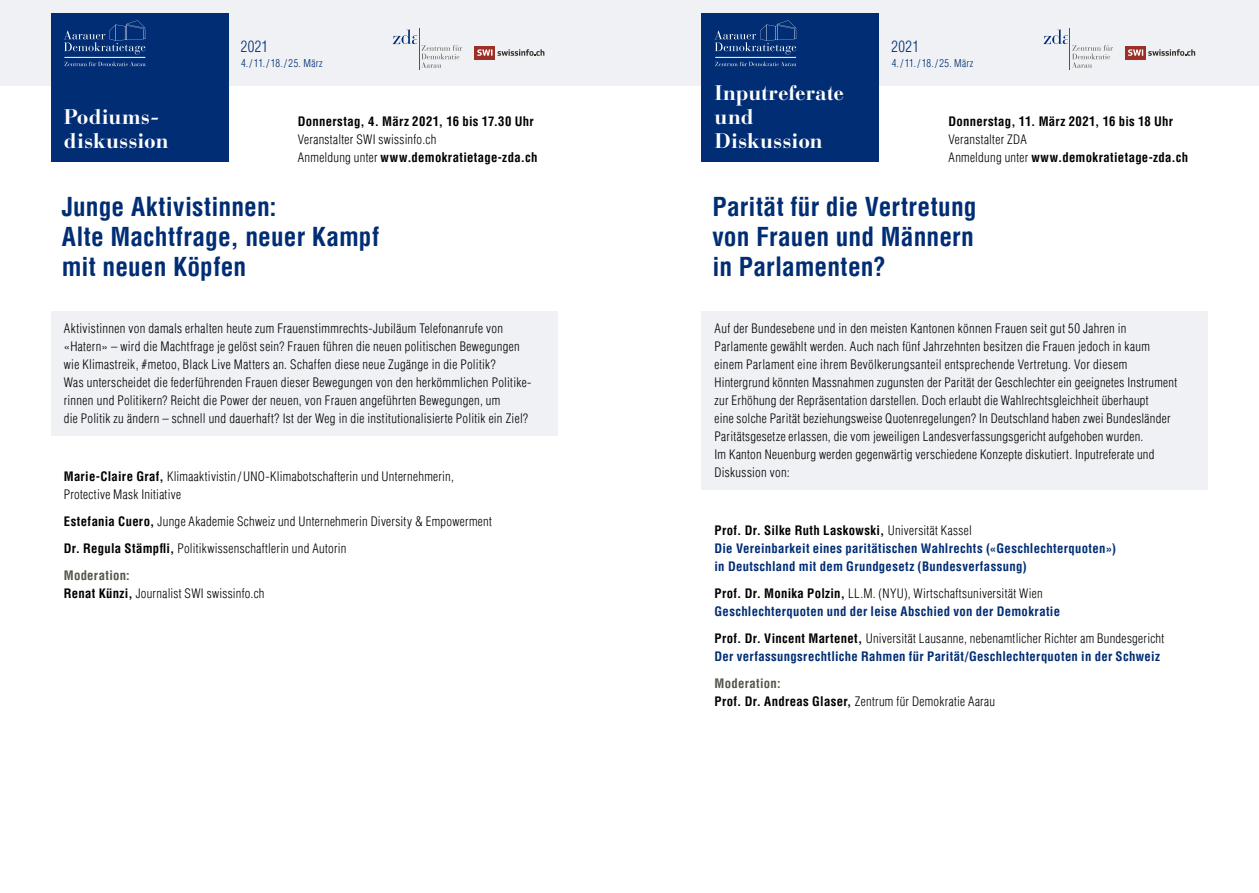
<style>
.page{position:relative;width:1259px;height:893px;background:#fff}
.page>*{position:absolute;margin:0;border:0;box-sizing:border-box;transform-origin:0 0}
.t1{font:700 condensed 25.5px/30px "Helvetica LT Pro";letter-spacing:.005em;color:#002d74}
.t2{font:700 21px/24px "Bauer Bodoni";color:#fff}
.t3{font:300 condensed 15px "Helvetica LT Pro";letter-spacing:.025em;color:#002d74}
.t4{font:300 condensed 12.75px/18px "Helvetica LT Pro";letter-spacing:.025em;color:#000}
.t5{font:700 condensed 12.75px/18px "Helvetica LT Pro";letter-spacing:.025em;color:#002d74}
.t6{font:700 condensed 12.75px/18px "Helvetica LT Pro";letter-spacing:.025em;color:#000}
.t7{font:300 condensed 10.5px "Helvetica LT Pro";letter-spacing:.035em;color:#002d74}
.s1{font-weight:300}
.s2{font-weight:700}
.s3{font-weight:700;color:#57544b}
.s4{color:#000}
.s5{font-weight:300;color:#000}
</style>
<div class="page">
<div style="left:51px;top:311px;width:506px;height:125px;background:#eff1f4"></div>
<div style="left:702px;top:311px;width:506px;height:179px;background:#eff1f4"></div>
<div style="left:0;top:0;width:1259px;height:85px;background:#eff1f4"></div>
<div style="left:702px;top:13px;width:177px;height:149px;background:#002d74"></div>
<svg style="left:715px;top:62px;width:81px;height:4px"></svg>
<hr style="left:715px;top:57px;width:81px;height:1px;background:#fff">
<svg style="left:714px;top:20px;width:82px;height:34px"></svg>
<div style="left:51px;top:13px;width:177px;height:149px;background:#002d74"></div>
<svg style="left:64px;top:62px;width:82px;height:4px"></svg>
<hr style="left:64px;top:57px;width:81px;height:1px;background:#fff">
<svg style="left:64px;top:20px;width:82px;height:34px"></svg>
<svg style="left:393px;top:29px;width:69px;height:39px"></svg>
<hr style="left:419px;top:29px;width:1px;height:41px;background:#57544b">
<div style="left:475px;top:46px;width:20px;height:13px;background:#9c2f27"></div>
<svg style="left:477px;top:49px;width:67px;height:7px"></svg>
<svg style="left:1043px;top:29px;width:70px;height:39px"></svg>
<hr style="left:1069px;top:29px;width:1px;height:41px;background:#57544b">
<div style="left:1125px;top:46px;width:20px;height:13px;background:#9c2f27"></div>
<svg style="left:1128px;top:49px;width:67px;height:7px"></svg>
<p class="t3" style="left:241px;top:37px;width:29px">2021</p>
<p class="t7" style="left:241px;top:56px;width:83px">4./11./18./25. März</p>
<p class="t2" style="left:64px;top:105px;width:106px">Podiums&shy;diskussion</p>
<p class="t6" style="left:298px;top:112px;width:241px">Donnerstag, 4. März 2021, 16 bis 17.30 Uhr<br><span class="s1">Veranstalter SWI swissinfo.ch<br>Anmeldung unter</span> www.demokratietage-zda.ch</p>
<p class="t2" style="left:714px;top:81px;width:131px">Inputreferate und<br>Diskussion</p>
<p class="t3" style="left:891px;top:37px;width:29px">2021</p>
<p class="t7" style="left:891px;top:56px;width:83px">4./11./18./25. März</p>
<p class="t6" style="left:948px;top:112px;width:241px">Donnerstag, 11. März 2021, 16 bis 18 Uhr<br><span class="s1">Veranstalter ZDA<br>Anmeldung unter</span> www.demokratietage-zda.ch</p>
<p class="t1" style="left:62px;top:191px;width:319px">Junge Aktivistinnen:<br>Alte Machtfrage, neuer Kampf mit neuen Köpfen</p>
<p class="t1" style="left:712px;top:191px;width:266px;text-align:justify">Parität für die Vertretung von Frauen und Männern in Parlamenten?</p>
<p class="t4" style="left:64px;top:320px;width:468px">Aktivistinnen von damals erhalten heute zum Frauenstimmrechts-Jubiläum Telefonanrufe von «Hatern» – wird die Machtfrage je gelöst sein? Frauen führen die neuen politischen Bewegungen wie Klimastreik, #metoo, Black Live Matters an. Schaffen diese neue Zugänge in die Politik?<br>Was unterscheidet die federführenden Frauen dieser Bewegungen von den herkömmlichen Politike&shy;rinnen und Politikern? Reicht die Power der neuen, von Frauen angeführten Bewegungen, um<br>die Politik zu ändern – schnell und dauerhaft? Ist der Weg in die institutionalisierte Politik ein Ziel?</p>
<p class="t4" style="left:714px;top:320px;width:464px">Auf der Bundesebene und in den meisten Kantonen können Frauen seit gut 50 Jahren in Parlamente gewählt werden. Auch nach fünf Jahrzehnten besitzen die Frauen jedoch in kaum einem Parlament eine ihrem Bevölkerungsanteil entsprechende Vertretung. Vor diesem Hintergrund könnten Massnahmen zugunsten der Parität der Geschlechter ein geeignetes Instrument zur Erhöhung der Repräsentation darstellen. Doch erlaubt die Wahlrechtsgleichheit überhaupt<br>eine solche Parität beziehungsweise Quotenregelungen? In Deutschland haben zwei Bundesländer Paritätsgesetze erlassen, die vom jeweiligen Landesverfassungsgericht aufgehoben wurden.<br>Im Kanton Neuenburg werden gegenwärtig verschiedene Konzepte diskutiert. Inputreferate und Diskussion von:</p>
<p class="t4" style="left:64px;top:467px;width:392px"><span class="s2">Marie-Claire Graf,</span> Klimaaktivistin /UNO-Klimabotschafterin und Unternehmerin,<br>Protective Mask Initiative</p>
<p class="t4" style="left:64px;top:512px;width:430px"><span class="s2">Estefania Cuero,</span> Junge Akademie Schweiz und Unternehmerin Diversity &amp; Empowerment</p>
<p class="t4" style="left:64px;top:539px;width:284px"><span class="s2">Dr. Regula Stämpfli,</span> Politikwissenschaftlerin und Autorin</p>
<p class="t4" style="left:64px;top:566px;width:202px"><span class="s3">Moderation:<br></span><span class="s2">Renat Künzi,</span> Journalist SWI swissinfo.ch</p>
<p class="t5" style="left:714px;top:521px;width:403px"><span class="s4">Prof. Dr. Silke Ruth Laskowski,</span> <span class="s5">Universität Kassel<br></span>Die Vereinbarkeit eines paritätischen Wahlrechts («Geschlechterquoten») in Deutschland mit dem Grundgesetz (Bundesverfassung)</p>
<p class="t5" style="left:714px;top:584px;width:347px"><span class="s4">Prof. Dr. Monika Polzin,</span> <span class="s5">LL.M. (NYU), Wirtschaftsuniversität Wien<br></span>Geschlechterquoten und der leise Abschied von der Demokratie</p>
<p class="t5" style="left:714px;top:629px;width:451px"><span class="s4">Prof. Dr. Vincent Martenet,</span> <span class="s5">Universität Lausanne, nebenamtlicher Richter am Bundesgericht<br></span>Der verfassungsrechtliche Rahmen für Parität/Geschlechterquoten in der Schweiz</p>
<p class="t4" style="left:714px;top:674px;width:282px"><span class="s3">Moderation:<br></span><span class="s2">Prof. Dr. Andreas Glaser,</span> Zentrum für Demokratie Aarau</p>
</div>
